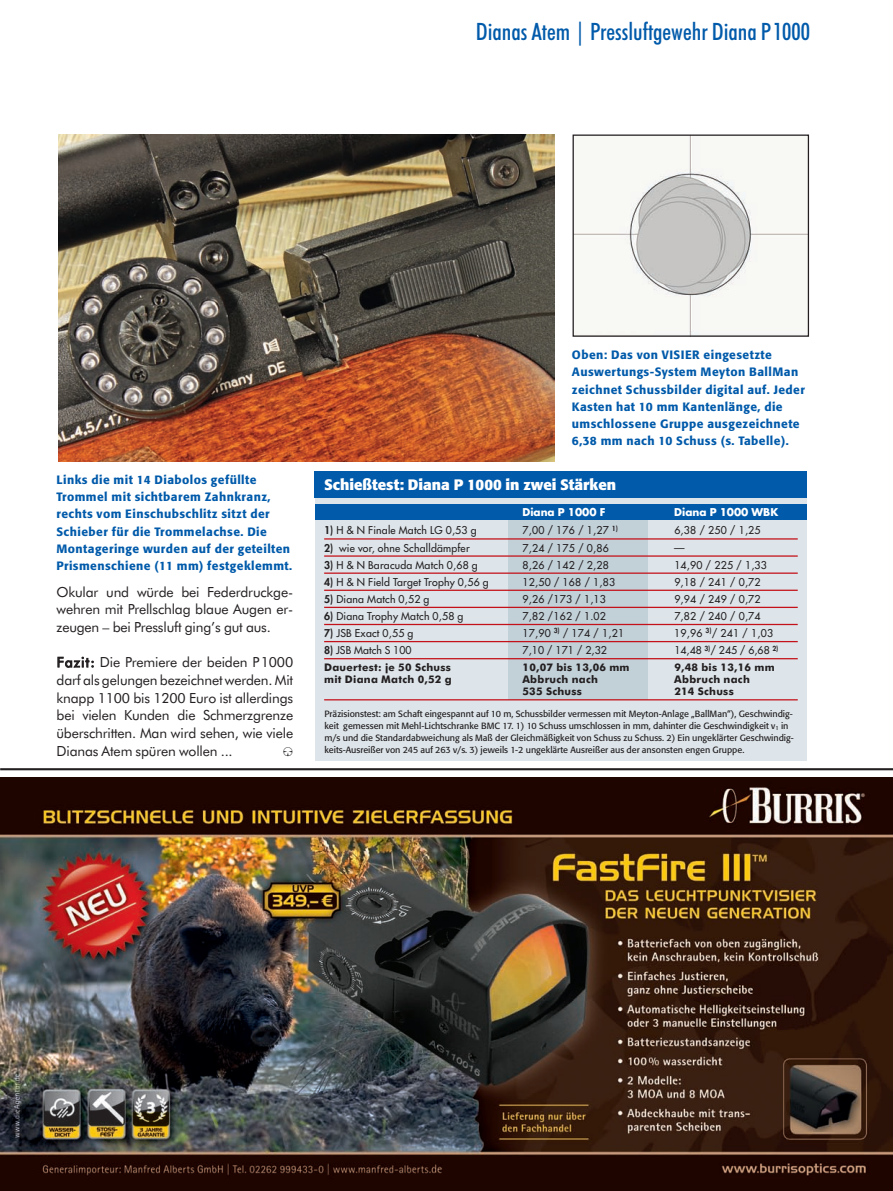
<style>
.page{position:relative;width:893px;height:1191px;background:#fff}
.page>*{position:absolute;margin:0;border:0;box-sizing:border-box;transform-origin:0 0}
.t1{font:500 condensed 24px "Futura BT";color:#015aaa}
.t2{font:700 15px "Formata";color:#fff}
.t3{font:13.95px/17.7px "Futura BT";letter-spacing:-.01em;color:#231f20;text-align:justify}
.t4{font:13.95px "Glypha Visier";color:#231f20}
.t5{font:500 12px/17.2px "Formata";letter-spacing:.035em;color:#015aaa}
.t6{font:10.5px "Futura";letter-spacing:.02em;color:#231f20}
.t7{font:700 10.5px "Futura BT";letter-spacing:.025em;color:#231f20}
.t8{font:700 10.5px "Futura";color:#fff}
.t9{font:9px/11.9px "Formata";color:#231f20}
.s1{font-weight:800}
</style>
<div class="page">
<img style="left:58px;top:134px;width:496px;height:328px">
<img style="left:575px;top:136px;width:232px;height:199px">
<div style="left:573px;top:134px;width:236px;height:203px;border:1px solid #231f20"></div>
<img style="left:0;top:777px;width:893px;height:414px">
<hr style="left:0;top:768px;width:893px;height:2px;background:#231f20">
<div style="left:315px;top:471px;width:492px;height:290px;background:#dde5ea"></div>
<div style="left:508px;top:507px;width:139px;height:192px;background:#c2d0d8"></div>
<div style="left:315px;top:504px;width:491px;height:16px;background:#015aaa"></div>
<div style="left:315px;top:471px;width:492px;height:26px;background:#015aaa"></div>
<hr style="left:324px;top:538px;width:474px;height:1px;background:#c4121a">
<hr style="left:324px;top:555px;width:474px;height:1px;background:#c4121a">
<hr style="left:324px;top:572px;width:474px;height:2px;background:#c4121a">
<hr style="left:324px;top:589px;width:474px;height:2px;background:#c4121a">
<hr style="left:324px;top:607px;width:474px;height:1px;background:#c4121a">
<hr style="left:324px;top:624px;width:474px;height:1px;background:#c4121a">
<hr style="left:324px;top:641px;width:474px;height:1px;background:#c4121a">
<hr style="left:324px;top:658px;width:474px;height:1px;background:#c4121a">
<hr style="left:324px;top:699px;width:474px;height:1px;background:#c4121a">
<p class="t1" style="left:476px;top:22px;width:336px">Dianas Atem | Pressluftgewehr Diana P1000</p>
<p class="t5" style="left:56px;top:472px;width:237px">Links die mit 14 Diabolos gefüllte Trommel mit sichtbarem Zahnkranz, rechts vom Einschubschlitz sitzt der Schieber für die Trommelachse. Die Montageringe wurden auf der geteilten Prismenschiene (11 mm) festgeklemmt.</p>
<p class="t3" style="left:57px;top:584px;width:238px">Okular und würde bei Federdruckge&shy;wehren mit Prellschlag blaue Augen er&shy;zeugen – bei Pressluft ging’s gut aus.</p>
<p class="t3" style="left:57px;top:654px;width:238px">Fazit: Die Premiere der beiden P1000 darf als gelungen bezeichnet werden. Mit knapp 1100 bis 1200 Euro ist allerdings bei vielen Kunden die Schmerzgrenze überschritten. Man wird sehen, wie viele Dianas Atem spüren wollen ...</p>
<p class="t4" style="left:283px;top:746px;width:12px">Æ</p>
<p class="t5" style="left:572px;top:347px;width:234px">Oben: Das von VISIER eingesetzte Auswertungs-System Meyton BallMan zeichnet Schussbilder digital auf. Jeder Kasten hat 10 mm Kantenlänge, die umschlossene Gruppe ausgezeichnete 6,38 mm nach 10 Schuss (s. Tabelle).</p>
<p class="t2" style="left:324px;top:478px;width:293px">Schießtest: Diana P 1000 in zwei Stärken</p>
<p class="t8" style="left:522px;top:507px;width:84px">Diana P 1000 F</p>
<p class="t8" style="left:674px;top:507px;width:106px">Diana P 1000 WBK</p>
<p class="t6" style="left:324px;top:525px;width:154px"><span class="s1">1)</span> H &amp; N Finale Match LG 0,53 g</p>
<p class="t6" style="left:522px;top:525px;width:97px">7,00 / 176 / 1,27 <sup>1)</sup></p>
<p class="t6" style="left:674px;top:525px;width:88px">6,38 / 250 / 1,25</p>
<p class="t6" style="left:324px;top:542px;width:147px"><span class="s1">2)</span> wie vor, ohne Schalldämpfer</p>
<p class="t6" style="left:522px;top:542px;width:88px">7,24 / 175 / 0,86</p>
<p class="t6" style="left:674px;top:542px;width:12px">—</p>
<p class="t6" style="left:324px;top:559px;width:155px"><span class="s1">3)</span> H &amp; N Baracuda Match 0,68 g</p>
<p class="t6" style="left:522px;top:559px;width:88px">8,26 / 142 / 2,28</p>
<p class="t6" style="left:674px;top:559px;width:94px">14,90 / 225 / 1,33</p>
<p class="t6" style="left:324px;top:576px;width:166px"><span class="s1">4)</span> H &amp; N Field Target Trophy 0,56 g</p>
<p class="t6" style="left:522px;top:576px;width:94px">12,50 / 168 / 1,83</p>
<p class="t6" style="left:674px;top:576px;width:88px">9,18 / 241 / 0,72</p>
<p class="t6" style="left:324px;top:594px;width:107px"><span class="s1">5)</span> Diana Match 0,52 g</p>
<p class="t6" style="left:522px;top:594px;width:85px">9,26 /173 / 1,13</p>
<p class="t6" style="left:674px;top:594px;width:88px">9,94 / 249 / 0,72</p>
<p class="t6" style="left:324px;top:611px;width:141px"><span class="s1">6)</span> Diana Trophy Match 0,58 g</p>
<p class="t6" style="left:522px;top:611px;width:85px">7,82 /162 / 1.02</p>
<p class="t6" style="left:674px;top:611px;width:88px">7,82 / 240 / 0,74</p>
<p class="t6" style="left:324px;top:628px;width:91px"><span class="s1">7)</span> JSB Exact 0,55 g</p>
<p class="t6" style="left:522px;top:628px;width:103px">17,90 <sup>3)</sup> / 174 / 1,21</p>
<p class="t6" style="left:674px;top:628px;width:100px">19,96 <sup>3)</sup>/ 241 / 1,03</p>
<p class="t6" style="left:324px;top:645px;width:89px"><span class="s1">8)</span> JSB Match S 100</p>
<p class="t6" style="left:522px;top:645px;width:86px">7,10 / 171 / 2,32</p>
<p class="t6" style="left:674px;top:645px;width:106px">14,48 <sup>3)</sup>/ 245 / 6,68 <sup>2)</sup></p>
<p class="t7" style="left:324px;top:663px;width:128px">Dauertest: je 50 Schuss</p>
<p class="t7" style="left:522px;top:663px;width:109px">10,07 bis 13,06 mm</p>
<p class="t7" style="left:674px;top:663px;width:102px">9,48 bis 13,16 mm</p>
<p class="t7" style="left:324px;top:675px;width:129px">mit Diana Match 0,52 g</p>
<p class="t7" style="left:522px;top:675px;width:77px">Abbruch nach</p>
<p class="t7" style="left:674px;top:675px;width:77px">Abbruch nach</p>
<p class="t7" style="left:522px;top:687px;width:61px">535 Schuss</p>
<p class="t7" style="left:674px;top:687px;width:61px">214 Schuss</p>
<p class="t9" style="left:324px;top:708px;width:471px">Präzisionstest: am Schaft eingespannt auf 10 m, Schussbilder vermessen mit Meyton-Anlage „BallMan“), Geschwindig&shy;keit gemessen mit Mehl-Lichtschranke BMC 17. 1) 10 Schuss umschlossen in mm, dahinter die Geschwindigkeit v<sub>1</sub> in m/s und die Standardabweichung als Maß der Gleichmäßigkeit von Schuss zu Schuss. 2) Ein ungeklärter Geschwindig&shy;keits-Ausreißer von 245 auf 263 v/s. 3) jeweils 1-2 ungeklärte Ausreißer aus der ansonsten engen Gruppe.</p>
</div>
